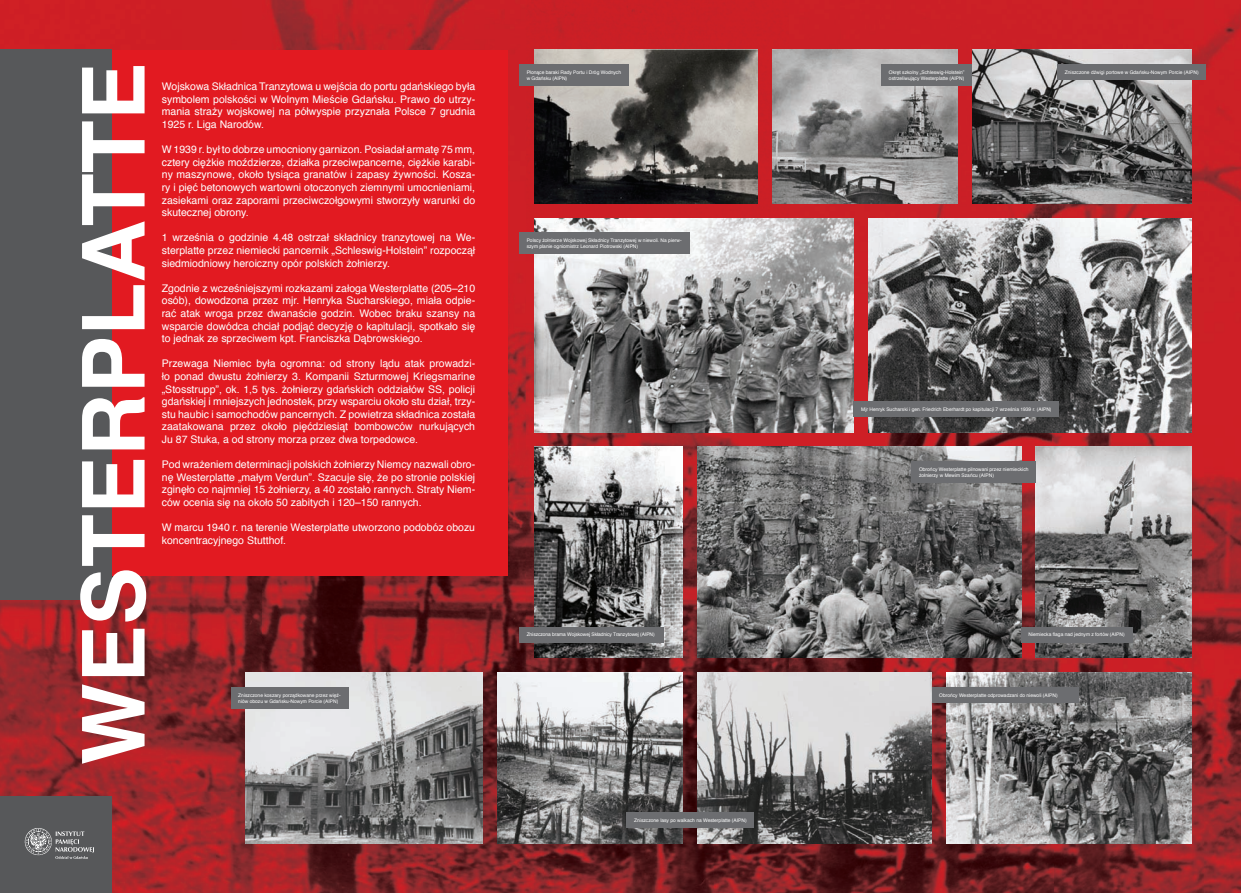
<style>
.page{position:relative;width:1241px;height:893px;background:#fff}
.page>*{position:absolute;margin:0;border:0;box-sizing:border-box;transform-origin:0 0}
.t1{font:700 86.8px "Helvetica";color:#fff}
.t2{font:10.5px/12.6px "Helvetica";color:#fff;text-align:justify}
.t3{font:4.9px/5.9px "Helvetica";color:#fff}
.s1{font-size:10.29px}
</style>
<div class="page">
<img style="left:0;top:0;width:1240px;height:893px">
<div style="left:0;top:50px;width:507px;height:525px;background:#e21a21"></div>
<div style="left:0;top:50px;width:112px;height:550px;background:#57585a"></div>
<div style="left:0;top:796px;width:112px;height:97px;background:#57585a"></div>
<img style="left:534px;top:50px;width:223px;height:153px">
<img style="left:534px;top:447px;width:148px;height:210px">
<img style="left:771px;top:50px;width:185px;height:153px">
<img style="left:971px;top:50px;width:220px;height:153px">
<img style="left:868px;top:218px;width:323px;height:214px">
<img style="left:534px;top:218px;width:319px;height:214px">
<img style="left:697px;top:447px;width:323px;height:210px">
<img style="left:946px;top:672px;width:245px;height:171px">
<img style="left:497px;top:672px;width:185px;height:171px">
<img style="left:1035px;top:447px;width:156px;height:210px">
<img style="left:246px;top:672px;width:236px;height:171px">
<img style="left:697px;top:672px;width:234px;height:171px">
<div style="left:231px;top:688px;width:117px;height:21px;background:#6c6d70"></div>
<div style="left:931px;top:687px;width:147px;height:15px;background:#6c6d70"></div>
<div style="left:1020px;top:627px;width:111px;height:15px;background:#6c6d70"></div>
<div style="left:626px;top:812px;width:128px;height:16px;background:#6c6d70"></div>
<div style="left:911px;top:462px;width:124px;height:21px;background:#6c6d70"></div>
<div style="left:853px;top:402px;width:205px;height:15px;background:#6c6d70"></div>
<div style="left:519px;top:233px;width:171px;height:21px;background:#6c6d70"></div>
<div style="left:519px;top:64px;width:109px;height:22px;background:#6c6d70"></div>
<div style="left:519px;top:627px;width:145px;height:15px;background:#6c6d70"></div>
<div style="left:881px;top:64px;width:90px;height:22px;background:#6c6d70"></div>
<div style="left:1057px;top:64px;width:148px;height:16px;background:#6c6d70"></div>
<svg style="left:25px;top:828px;width:69px;height:31px"></svg>
<h1 class="t1" style="left:44px;top:765px;width:704px;rotate:-90deg">westerPLatte</h1>
<p class="t2" style="left:162px;top:81px;width:315px">wojskowa składnica tranzytowa u wejścia do portu gdańskiego była symbolem polskości w wolnym Mieście Gdańsku. Prawo do utrzy&shy;mania straży wojskowej na półwyspie przyznała Polsce 7 grudnia 1925 r. liga Narodów.</p>
<p class="t2" style="left:162px;top:144px;width:315px">w 1939 r. był to dobrze umocniony garnizon. Posiadał armatę 75 mm, cztery ciężkie moździerze, działka przeciwpancerne, ciężkie karabi&shy;ny maszynowe, około tysiąca granatów i zapasy żywności. Kosza&shy;ry i pięć betonowych wartowni otoczonych ziemnymi umocnieniami, zasiekami oraz zaporami przeciwczołgowymi stworzyły warunki do skutecznej obrony.</p>
<p class="t2" style="left:162px;top:232px;width:315px">1 września o godzinie 4.48 ostrzał składnicy tranzytowej na we&shy;sterplatte przez niemiecki pancernik „schleswig-holstein” rozpoczął siedmiodniowy heroiczny opór polskich żołnierzy.</p>
<p class="t2" style="left:162px;top:282px;width:315px">zgodnie z wcześniejszymi rozkazami załoga westerplatte (205<span class="s1">–</span>210 osób), dowodzona przez mjr. henryka sucharskiego, miała odpie&shy;rać atak wroga przez dwanaście godzin. wobec braku szansy na wsparcie dowódca chciał podjąć decyzję o kapitulacji, spotkało się to jednak ze sprzeciwem kpt. franciszka dąbrowskiego.</p>
<p class="t2" style="left:162px;top:358px;width:315px">Przewaga Niemiec była ogromna: od strony lądu atak prowadzi&shy;ło ponad dwustu żołnierzy 3. Kompanii szturmowej Kriegsmarine „stosstrupp”, ok. 1,5 tys. żołnierzy gdańskich oddziałów ss, policji gdańskiej i mniejszych jednostek, przy wsparciu około stu dział, trzy&shy;stu haubic i samochodów pancernych. z powietrza składnica została zaatakowana przez około pięćdziesiąt bombowców nurkujących Ju 87 stuka, a od strony morza przez dwa torpedowce.</p>
<p class="t2" style="left:162px;top:459px;width:315px">Pod wrażeniem determinacji polskich żołnierzy Niemcy nazwali obro&shy;nę westerplatte „małym Verdun”. szacuje się, że po stronie polskiej zginęło co najmniej 15 żołnierzy, a 40 zostało rannych. straty Niem&shy;ców ocenia się na około 50 zabitych i 120–150 rannych.</p>
<p class="t2" style="left:162px;top:522px;width:315px">w marcu 1940 r. na terenie westerplatte utworzono podobóz obozu koncentracyjnego stutthof.</p>
<p class="t3" style="left:526px;top:70px;width:96px">Płonące baraki rady Portu i dróg wodnych w Gdańsku (AIPN)</p>
<p class="t3" style="left:526px;top:238px;width:156px">Polscy żołnierze wojskowej składnicy tranzytowej w niewoli. Na pierw&shy;szym planie ogniomistrz leonard Piotrowski (AIPN)</p>
<p class="t3" style="left:526px;top:632px;width:129px">zniszczona brama wojskowej składnicy tranzytowej (AIPN)</p>
<p class="t3" style="left:888px;top:70px;width:77px">okręt szkolny „schleswig-holstein” ostrzeliwujący westerplatte (AIPN)</p>
<p class="t3" style="left:1064px;top:70px;width:135px">zniszczone dźwigi portowe w Gdańsku-Nowym Porcie (AIPN)</p>
<p class="t3" style="left:861px;top:407px;width:192px">Mjr henryk sucharski i gen. friedrich eberhardt po kapitulacji 7 września 1939 r. (AIPN)</p>
<p class="t3" style="left:918px;top:467px;width:111px">obrońcy westerplatte pilnowani przez niemieckich żołnierzy w Mewim szańcu (AIPN)</p>
<p class="t3" style="left:1028px;top:632px;width:98px">Niemiecka flaga nad jednym z fortów (AIPN)</p>
<p class="t3" style="left:238px;top:693px;width:104px">zniszczone koszary porządkowane przez więź&shy;niów obozu w Gdańsku-Nowym Porcie (AIPN)</p>
<p class="t3" style="left:939px;top:692px;width:120px">obrońcy westerplatte odprowadzani do niewoli (AIPN)</p>
<p class="t3" style="left:634px;top:817px;width:114px">zniszczone lasy po walkach na westerplatte (AIPN)</p>
</div>
